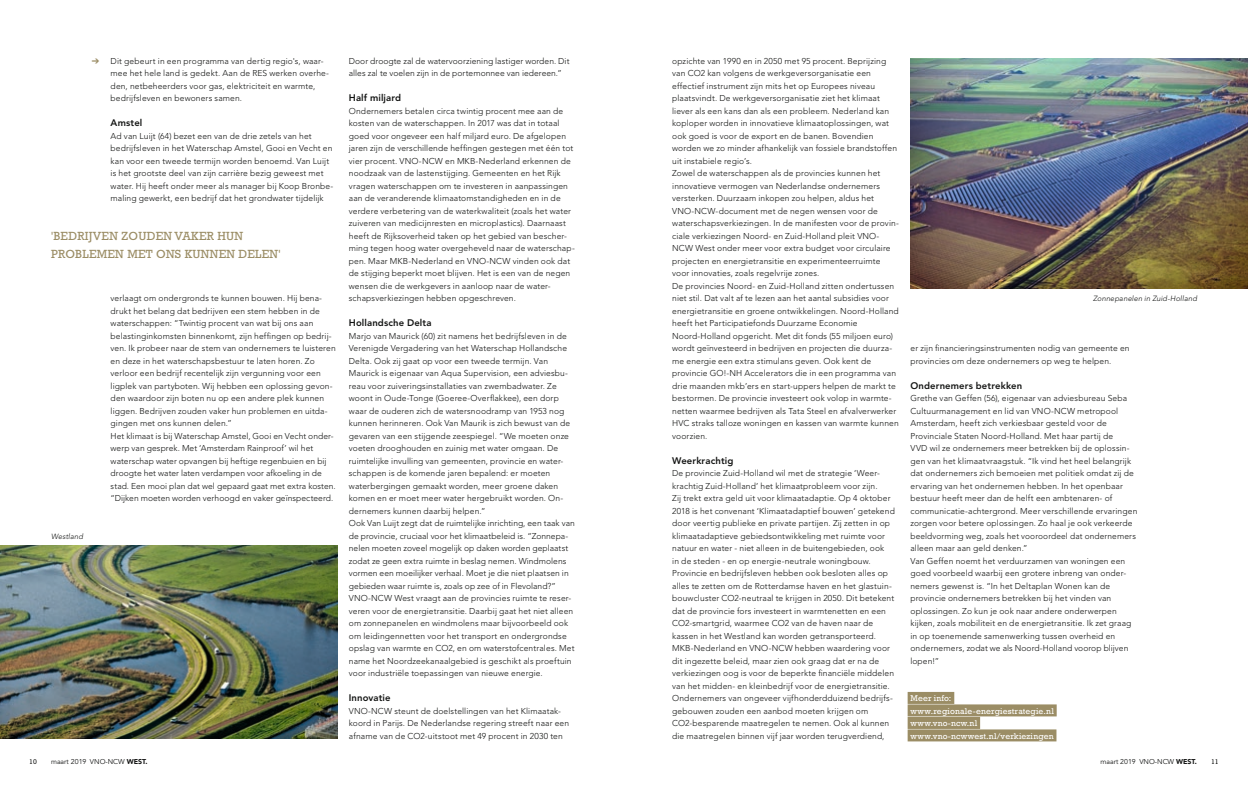
<style>
.page{position:relative;width:1248px;height:794px;background:#fff}
.page>*{position:absolute;margin:0;border:0;box-sizing:border-box;transform-origin:0 0}
.t1{font:12px/18.7px "Rockwell Std";letter-spacing:.02em;color:#9b8d65}
.t2{font:800 9.5px "Avenir LT Std";letter-spacing:.015em;color:#131413}
.t3{font:300 8.5px/12.5px "Avenir LT Std";letter-spacing:.015em;color:#131413}
.t4{font:8.5px/12.5px "Rockwell Std";letter-spacing:.02em;color:#fff}
.t5{font:italic 300 7.5px "Avenir LT Std";letter-spacing:.015em;color:#131413}
.t6{font:7px "Avenir LT Std";color:#131413}
.t7{font:7px "Rockwell Std";color:#131413}
.s1{font-weight:900}
</style>
<div class="page">
<div style="left:907px;top:692px;width:47px;height:12px;background:#9b8d65"></div>
<div style="left:907px;top:704px;width:149px;height:12px;background:#9b8d65"></div>
<div style="left:907px;top:717px;width:73px;height:12px;background:#9b8d65"></div>
<div style="left:907px;top:729px;width:149px;height:12px;background:#9b8d65"></div>
<img style="left:0;top:546px;width:337px;height:193px">
<img style="left:910px;top:59px;width:337px;height:230px">
<p class="t3" style="left:111px;top:54px;width:220px">Dit gebeurt in een programma van dertig regio's, waar&shy;mee het hele land is gedekt. Aan de RES werken overhe&shy;den, netbeheerders voor gas, elektriciteit en warmte, bedrijfsleven en bewoners samen.</p>
<p class="t2" style="left:111px;top:117px;width:33px">Amstel</p>
<p class="t3" style="left:111px;top:129px;width:224px">Ad van Luijt (64) bezet een van de drie zetels van het bedrijfsleven in het Waterschap Amstel, Gooi en Vecht en kan voor een tweede termijn worden benoemd. Van Luijt is het grootste deel van zijn carrière bezig geweest met water. Hij heeft onder meer als manager bij Koop Bronbe&shy;maling gewerkt, een bedrijf dat het grondwater tijdelijk</p>
<h1 class="t1" style="left:51px;top:226px;width:231px">'BEDRIJVEN ZOUDEN VAKER HUN<br>PROBLEMEN MET ONS KUNNEN DELEN'</h1>
<p class="t5" style="left:51px;top:532px;width:33px">Westland</p>
<p class="t3" style="left:111px;top:292px;width:226px">verlaagt om ondergronds te kunnen bouwen. Hij bena&shy;drukt het belang dat bedrijven een stem hebben in de waterschappen: “Twintig procent van wat bij ons aan belastinginkomsten binnenkomt, zijn heffingen op bedrij&shy;ven. Ik probeer naar de stem van ondernemers te luisteren en deze in het waterschapsbestuur te laten horen. Zo verloor een bedrijf recentelijk zijn vergunning voor een ligplek van partyboten. Wij hebben een oplossing gevon&shy;den waardoor zijn boten nu op een andere plek kunnen liggen. Bedrijven zouden vaker hun problemen en uitda&shy;gingen met ons kunnen delen.”<br>Het klimaat is bij Waterschap Amstel, Gooi en Vecht onder&shy;werp van gesprek. Met ‘Amsterdam Rainproof’ wil het waterschap water opvangen bij heftige regenbuien en bij droogte het water laten verdampen voor afkoeling in de stad. Een mooi plan dat wel gepaard gaat met extra kosten. “Dijken moeten worden verhoogd en vaker geïnspecteerd.</p>
<p class="t3" style="left:349px;top:54px;width:222px">Door droogte zal de watervoorziening lastiger worden. Dit alles zal te voelen zijn in de portemonnee van iedereen.”</p>
<p class="t2" style="left:349px;top:92px;width:54px">Half miljard</p>
<p class="t3" style="left:349px;top:104px;width:227px">Ondernemers betalen circa twintig procent mee aan de kosten van de waterschappen. In 2017 was dat in totaal goed voor ongeveer een half miljard euro. De afgelopen jaren zijn de verschillende heffingen gestegen met één tot vier procent. VNO-NCW en MKB-Nederland erkennen de noodzaak van de lastenstijging. Gemeenten en het Rijk vragen waterschappen om te investeren in aanpassingen aan de veranderende klimaatomstandigheden en in de verdere verbetering van de waterkwaliteit (zoals het water zuiveren van medicijnresten en microplastics). Daarnaast heeft de Rijksoverheid taken op het gebied van bescher&shy;ming tegen hoog water overgeheveld naar de waterschap&shy;pen. Maar MKB-Nederland en VNO-NCW vinden ook dat de stijging beperkt moet blijven. Het is een van de negen wensen die de werkgevers in aanloop naar de water&shy;schapsverkiezingen hebben opgeschreven.</p>
<p class="t2" style="left:349px;top:317px;width:84px">Hollandsche Delta</p>
<p class="t3" style="left:349px;top:329px;width:227px">Marjo van Maurick (60) zit namens het bedrijfsleven in de Verenigde Vergadering van het Waterschap Hollandsche Delta. Ook zij gaat op voor een tweede termijn. Van Maurick is eigenaar van Aqua Supervision, een adviesbu&shy;reau voor zuiveringsinstallaties van zwembadwater. Ze woont in Oude-Tonge (Goeree-Overflakkee), een dorp waar de ouderen zich de watersnoodramp van 1953 nog kunnen herinneren. Ook Van Maurik is zich bewust van de gevaren van een stijgende zeespiegel. “We moeten onze voeten drooghouden en zuinig met water omgaan. De ruimtelijke invulling van gemeenten, provincie en water&shy;schappen is de komende jaren bepalend: er moeten waterbergingen gemaakt worden, meer groene daken komen en er moet meer water hergebruikt worden. On&shy;dernemers kunnen daarbij helpen.”<br>Ook Van Luijt zegt dat de ruimtelijke inrichting, een taak van de provincie, cruciaal voor het klimaatbeleid is. “Zonnepa&shy;nelen moeten zoveel mogelijk op daken worden geplaatst zodat ze geen extra ruimte in beslag nemen. Windmolens vormen een moeilijker verhaal. Moet je die niet plaatsen in gebieden waar ruimte is, zoals op zee of in Flevoland?” VNO-NCW West vraagt aan de provincies ruimte te reser&shy;veren voor de energietransitie. Daarbij gaat het niet alleen om zonnepanelen en windmolens maar bijvoorbeeld ook om leidingennetten voor het transport en ondergrondse opslag van warmte en CO2, en om waterstofcentrales. Met name het Noordzeekanaalgebied is geschikt als proeftuin voor industriële toepassingen van nieuwe energie.</p>
<p class="t2" style="left:349px;top:692px;width:43px">Innovatie</p>
<p class="t3" style="left:349px;top:704px;width:222px">VNO-NCW steunt de doelstellingen van het Klimaatak&shy;koord in Parijs. De Nederlandse regering streeft naar een afname van de CO2-uitstoot met 49 procent in 2030 ten</p>
<p class="t3" style="left:672px;top:54px;width:228px">opzichte van 1990 en in 2050 met 95 procent. Beprijzing van CO2 kan volgens de werkgeversorganisatie een effectief instrument zijn mits het op Europees niveau plaatsvindt. De werkgeversorganisatie ziet het klimaat liever als een kans dan als een probleem. Nederland kan koploper worden in innovatieve klimaatoplossingen, wat ook goed is voor de export en de banen. Bovendien worden we zo minder afhankelijk van fossiele brandstoffen uit instabiele regio’s.<br>Zowel de waterschappen als de provincies kunnen het innovatieve vermogen van Nederlandse ondernemers versterken. Duurzaam inkopen zou helpen, aldus het VNO-NCW-document met de negen wensen voor de waterschapsverkiezingen. In de manifesten voor de provin&shy;ciale verkiezingen Noord- en Zuid-Holland pleit VNO-NCW West onder meer voor extra budget voor circulaire projecten en energietransitie en experimenteerruimte voor innovaties, zoals regelvrije zones.<br>De provincies Noord- en Zuid-Holland zitten ondertussen niet stil. Dat valt af te lezen aan het aantal subsidies voor energietransitie en groene ontwikkelingen. Noord-Holland heeft het Participatiefonds Duurzame Economie Noord-Holland opgericht. Met dit fonds (55 miljoen euro) wordt geïnvesteerd in bedrijven en projecten die duurza&shy;me energie een extra stimulans geven. Ook kent de provincie GO!-NH Accelerators die in een programma van drie maanden mkb’ers en start-uppers helpen de markt te bestormen. De provincie investeert ook volop in warmte&shy;netten waarmee bedrijven als Tata Steel en afvalverwerker HVC straks talloze woningen en kassen van warmte kunnen voorzien.</p>
<p class="t2" style="left:672px;top:455px;width:63px">Weerkrachtig</p>
<p class="t3" style="left:672px;top:467px;width:224px">De provincie Zuid-Holland wil met de strategie ‘Weer&shy;krachtig Zuid-Holland’ het klimaatprobleem voor zijn.<br>Zij trekt extra geld uit voor klimaatadaptie. Op 4 oktober 2018 is het convenant ‘Klimaatadaptief bouwen’ getekend door veertig publieke en private partijen. Zij zetten in op klimaatadaptieve gebiedsontwikkeling met ruimte voor natuur en water - niet alleen in de buitengebieden, ook<br>in de steden - en op energie-neutrale woningbouw.<br>Provincie en bedrijfsleven hebben ook besloten alles op alles te zetten om de Rotterdamse haven en het glastuin&shy;bouwcluster CO2-neutraal te krijgen in 2050. Dit betekent dat de provincie fors investeert in warmtenetten en een CO2-smartgrid, waarmee CO2 van de haven naar de kassen in het Westland kan worden getransporteerd.<br>MKB-Nederland en VNO-NCW hebben waardering voor dit ingezette beleid, maar zien ook graag dat er na de verkiezingen oog is voor de beperkte financiële middelen van het midden- en kleinbedrijf voor de energietransitie.<br>Ondernemers van ongeveer vijfhonderdduizend bedrijfs&shy;gebouwen zouden een aanbod moeten krijgen om CO2-besparende maatregelen te nemen. Ook al kunnen die maatregelen binnen vijf jaar worden terugverdiend,</p>
<p class="t5" style="left:1092px;top:294px;width:105px">Zonnepanelen in Zuid-Holland</p>
<p class="t3" style="left:910px;top:342px;width:221px">er zijn financieringsinstrumenten nodig van gemeente en provincies om deze ondernemers op weg te helpen.</p>
<p class="t2" style="left:910px;top:380px;width:113px">Ondernemers betrekken</p>
<p class="t3" style="left:910px;top:392px;width:228px">Grethe van Geffen (56), eigenaar van adviesbureau Seba Cultuurmanagement en lid van VNO-NCW metropool Amsterdam, heeft zich verkiesbaar gesteld voor de Provinciale Staten Noord-Holland. Met haar partij de<br>VVD wil ze ondernemers meer betrekken bij de oplossin&shy;gen van het klimaatvraagstuk. “Ik vind het heel belangrijk dat ondernemers zich bemoeien met politiek omdat zij de ervaring van het ondernemen hebben. In het openbaar bestuur heeft meer dan de helft een ambtenaren- of communicatie-achtergrond. Meer verschillende ervaringen zorgen voor betere oplossingen. Zo haal je ook verkeerde beeldvorming weg, zoals het vooroordeel dat ondernemers alleen maar aan geld denken.”<br>Van Geffen noemt het verduurzamen van woningen een goed voorbeeld waarbij een grotere inbreng van onder&shy;nemers gewenst is. “In het Deltaplan Wonen kan de provincie ondernemers betrekken bij het vinden van oplossingen. Zo kun je ook naar andere onderwerpen kijken, zoals mobiliteit en de energietransitie. Ik zet graag in op toenemende samenwerking tussen overheid en ondernemers, zodat we als Noord-Holland voorop blijven lopen!”</p>
<p class="t4" style="left:910px;top:692px;width:145px">Meer info: www.regionale-energiestrategie.nl www.vno-ncw.nl www.vno-ncwwest.nl/verkiezingen</p>
<p class="t7" style="left:29px;top:757px;width:9px">10</p>
<p class="t6" style="left:51px;top:757px;width:98px">maart 2019 VNO-NCW <span class="s1">WEST.</span></p>
<p class="t6" style="left:1100px;top:757px;width:98px">maart 2019 VNO-NCW <span class="s1">WEST.</span></p>
<p class="t7" style="left:1210px;top:757px;width:9px">11</p>
</div>
